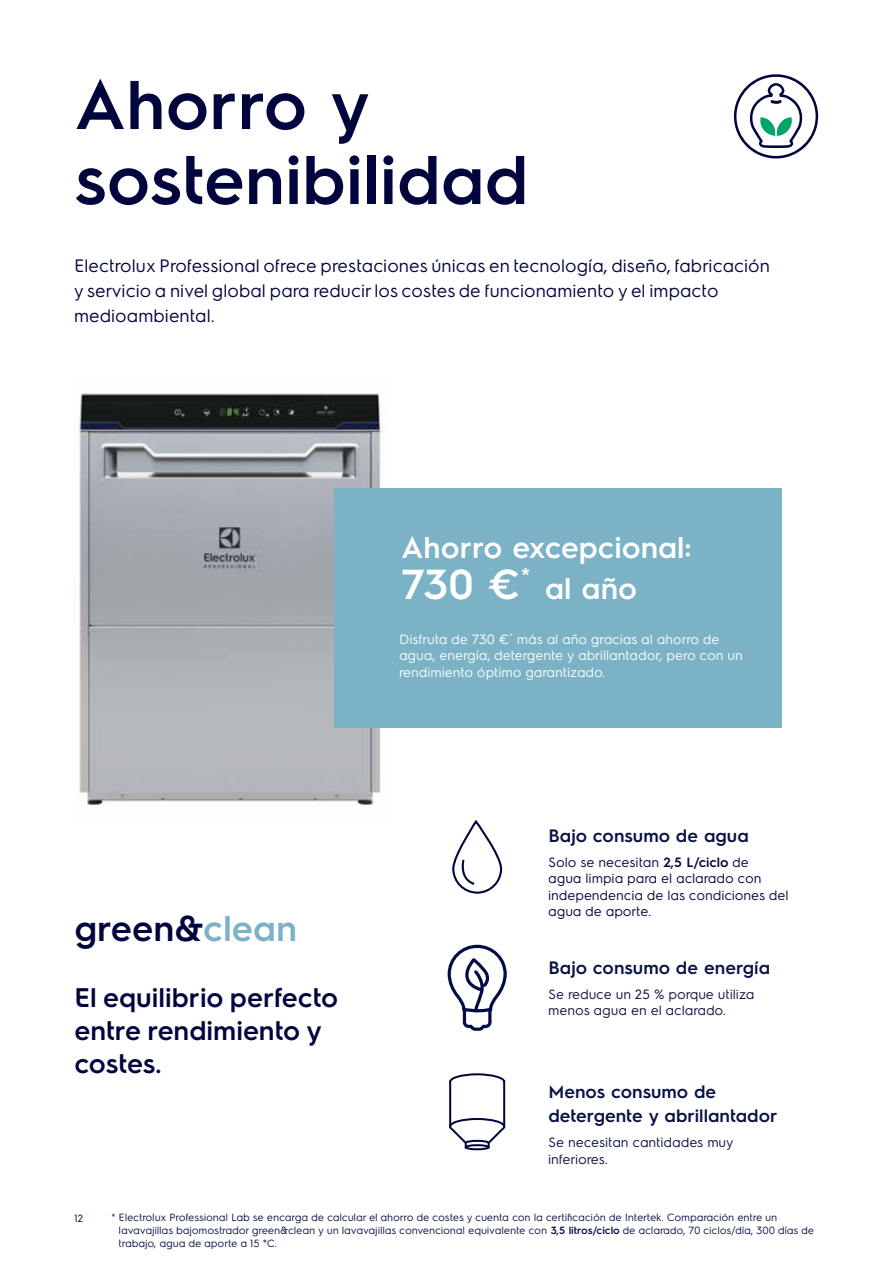
<style>
.page{position:relative;width:893px;height:1263px;background:#fff}
.page>*{position:absolute;margin:0;border:0;box-sizing:border-box;transform-origin:0 0}
.t1{font:600 69px/75px "Electrolux Sans";color:#00053e}
.t2{font:600 42px "Electrolux Sans";color:#fff}
.t3{font:600 36px "Electrolux Sans";color:#00053e}
.t4{font:600 30px "Electrolux Sans";color:#fff}
.t5{font:600 27px/33px "Electrolux Sans";color:#00053e}
.t6{font:18px/24.8px "Electrolux Sans";color:#00053e}
.t7{font:600 18px/24.8px "Electrolux Sans";color:#081144}
.t8{font:13.5px/16.5px "Electrolux Sans";color:#fff}
.t9{font:13.5px/16.5px "Electrolux Sans";color:#00053e}
.t10{font:13.5px/16.5px "Electrolux Sans";color:#081144}
.t11{font:10.5px/12.6px "Electrolux Sans";color:#081144}
.t12{font:10.5px "Electrolux Sans";color:#00053e}
.s1{color:#7bb2c5}
.s2{font-weight:600}
</style>
<div class="page">
<img style="left:74px;top:393px;width:315px;height:413px">
<svg style="left:448px;top:945px;width:59px;height:86px"></svg>
<svg style="left:452px;top:821px;width:51px;height:73px"></svg>
<div style="left:465px;top:1144px;width:25px;height:6px;border:2px solid #00053e;border-radius:50%"></div>
<svg style="left:449px;top:1073px;width:57px;height:76px"></svg>
<svg style="left:734px;top:74px;width:84px;height:84px"></svg>
<div style="left:335px;top:489px;width:447px;height:239px;background:#7bb2c5"></div>
<h1 class="t1" style="left:74px;top:63px;width:456px">Ahorro y sostenibilidad</h1>
<h3 class="t6" style="left:74px;top:253px;width:697px">Electrolux Professional ofrece prestaciones únicas en tecnología, diseño, fabricación y servicio a nivel global para reducir los costes de funcionamiento y el impacto medioambiental.</h3>
<h3 class="t3" style="left:74px;top:903px;width:224px">green&amp;<span class="s1">clean</span></h3>
<h3 class="t5" style="left:74px;top:979px;width:265px">El equilibrio perfecto entre rendimiento y costes.</h3>
<h3 class="t4" style="left:401px;top:527px;width:292px">Ahorro excepcional:</h3>
<h2 class="t2" style="left:401px;top:554px;width:131px">730 €<sup>*</sup></h2>
<h3 class="t4" style="left:545px;top:567px;width:94px">al año</h3>
<p class="t8" style="left:399px;top:630px;width:345px">Disfruta de 730 €<sup>*</sup> más al año gracias al ahorro de agua, energía, detergente y abrillantador, pero con un rendimiento óptimo garantizado.</p>
<h3 class="t7" style="left:548px;top:822px;width:202px">Bajo consumo de agua</h3>
<p class="t9" style="left:548px;top:853px;width:242px">Solo se necesitan <span class="s2">2,5 L/ciclo</span> de<br>agua limpia para el aclarado con independencia de las condiciones del agua de aporte.</p>
<h3 class="t7" style="left:548px;top:954px;width:223px">Bajo consumo de energía</h3>
<p class="t10" style="left:548px;top:985px;width:208px">Se reduce un 25 % porque utiliza menos agua en el aclarado.</p>
<h3 class="t7" style="left:548px;top:1078px;width:230px">Menos consumo de detergente y abrillantador</h3>
<p class="t10" style="left:548px;top:1133px;width:187px">Se necesitan cantidades muy inferiores.</p>
<p class="t12" style="left:74px;top:1210px;width:11px">12</p>
<p class="t11" style="left:119px;top:1210px;width:697px;text-indent:-8px">* Electrolux Professional Lab se encarga de calcular el ahorro de costes y cuenta con la certificación de Intertek. Comparación entre un lavavajillas bajomostrador green&amp;clean y un lavavajillas convencional equivalente con <span class="s2">3,5 litros/ciclo</span> de aclarado, 70 ciclos/día, 300 días de trabajo, agua de aporte a 15 °C.</p>
</div>
